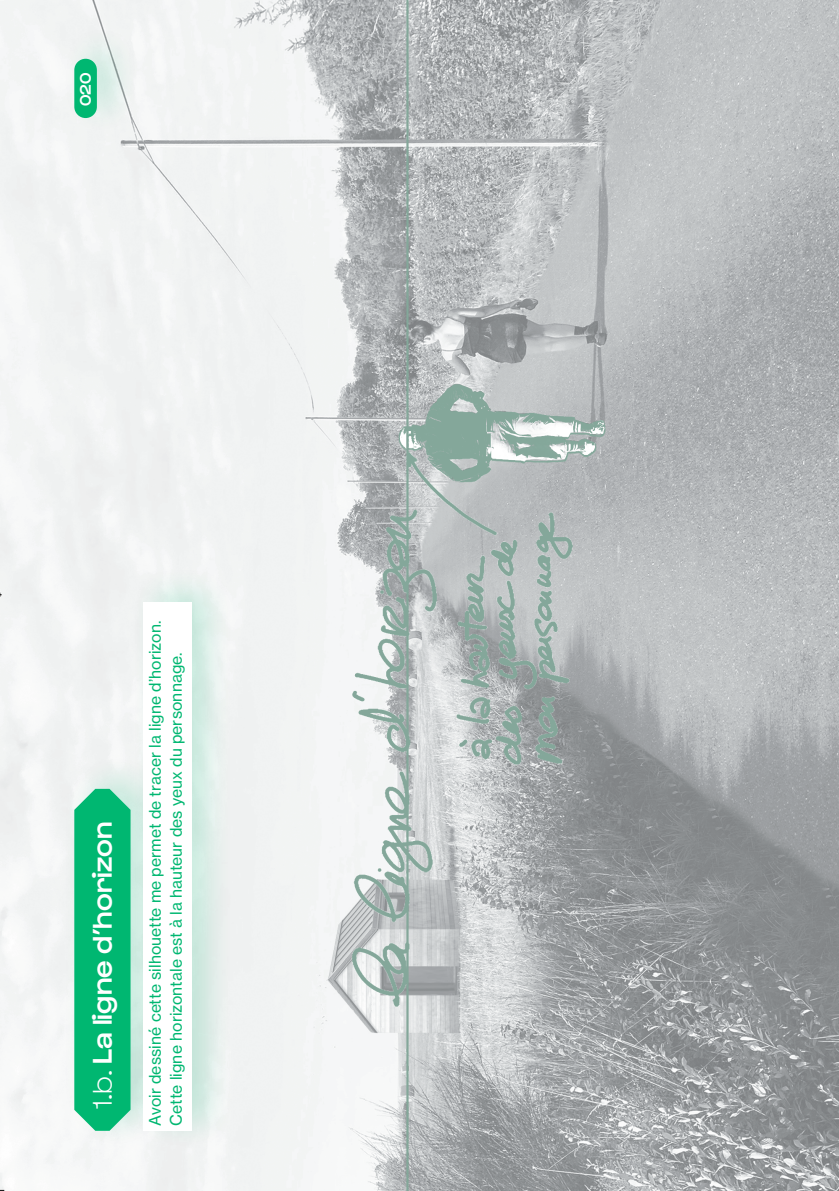
<style>
.page{position:relative;width:839px;height:1191px;background:#fff}
.page>*{position:absolute;margin:0;border:0;box-sizing:border-box;transform-origin:0 0}
.t1{font:500 28px "Gustavo";letter-spacing:.005em;color:#fff}
.t2{font:15.75px/21px "N Haas Grotesk TX Pro 55 Rg";letter-spacing:.01em;color:#00b771}
.t3{font:500 15.75px "Gustavo";color:#fff}
.s1{font-weight:300}
</style>
<div class="page">
<img style="left:0;top:0;width:839px;height:1190px">
<div style="left:61px;top:753px;width:112px;height:396px;background:#f1f3f3"></div>
<svg style="left:74px;top:788px;width:56px;height:342px;background:#0fba79"></svg>
<div style="left:130px;top:565px;width:104px;height:585px;background:#00b771;opacity:.2"></div>
<div style="left:143px;top:602px;width:49px;height:528px;background:#fff"></div>
<div style="left:61px;top:24px;width:78px;height:111px;background:#00b771;opacity:.2"></div>
<div style="left:74px;top:59px;width:23px;height:59px;background:#00b771;border-radius:11px"></div>
<svg style="left:0;top:585px;width:2px;height:19px"></svg>
<p class="t3" style="left:76px;top:106px;width:35px;rotate:-90deg">020</p>
<h1 class="t1" style="left:86px;top:1108px;width:288px;rotate:-90deg"><span class="s1">1.b.</span> La ligne d’horizon</h1>
<p class="t2" style="left:144px;top:1125px;width:506px;rotate:-90deg">Avoir dessiné cette silhouette me permet de tracer la ligne d’horizon.<br>Cette ligne horizontale est à la hauteur des yeux du personnage.</p>
</div>
